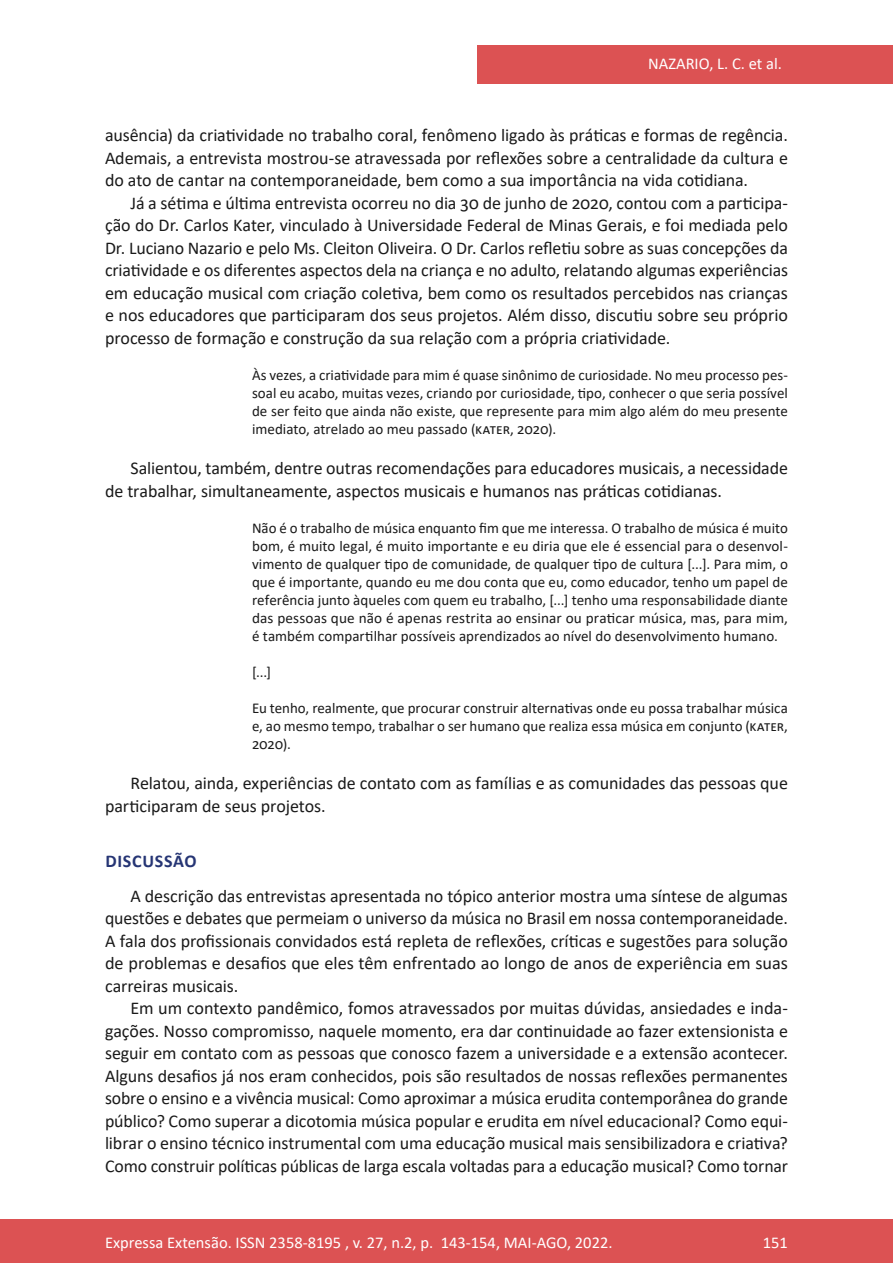
<style>
.page{position:relative;width:893px;height:1263px;background:#fff}
.page>*{position:absolute;margin:0;border:0;box-sizing:border-box;transform-origin:0 0}
.Principal_-_Texto{font:18px/22.5px "Calibri";letter-spacing:-.005em;color:#1a1a1a;text-align:justify}
.Principal_-_Intertít{font:700 18px "Calibri";letter-spacing:.04em;color:#263574}
.t1{font:16.5px "Calibri";color:#fff}
.Principal_-_Citação{font:15px/18px "Calibri";color:#1a1a1a;text-align:justify}
</style>
<div class="page">
<div style="left:477px;top:45px;width:416px;height:39px;background:#dc5253"></div>
<div style="left:0;top:1219px;width:893px;height:44px;background:#dc5253"></div>
<p class="t1" style="left:648px;top:52px;width:135px">NAZARIO, L. C. et al.</p>
<p class="Principal_-_Texto" style="left:105px;top:123px;width:684px">ausência) da criatividade no trabalho coral, fenômeno ligado às práticas e formas de regência.<br>Ademais, a entrevista mostrou-se atravessada por reflexões sobre a centralidade da cultura e do ato de cantar na contemporaneidade, bem como a sua importância na vida cotidiana.</p>
<p class="Principal_-_Texto" style="left:105px;top:191px;width:684px;text-indent:26px">Já a sétima e última entrevista ocorreu no dia 30 de junho de 2020, contou com a participa&shy;ção do Dr. Carlos Kater, vinculado à Universidade Federal de Minas Gerais, e foi mediada pelo Dr. Luciano Nazario e pelo Ms. Cleiton Oliveira. O Dr. Carlos refletiu sobre as suas concepções da criatividade e os diferentes aspectos dela na criança e no adulto, relatando algumas experiências em educação musical com criação coletiva, bem como os resultados percebidos nas crianças e nos educadores que participaram dos seus projetos. Além disso, discutiu sobre seu próprio processo de formação e construção da sua relação com a própria criatividade.</p>
<p class="Principal_-_Citação" style="left:252px;top:365px;width:537px">Às vezes, a criatividade para mim é quase sinônimo de curiosidade. No meu processo pes&shy;soal eu acabo, muitas vezes, criando por curiosidade, tipo, conhecer o que seria possível de ser feito que ainda não existe, que represente para mim algo além do meu presente imediato, atrelado ao meu passado (KATER, 2020).</p>
<p class="Principal_-_Texto" style="left:105px;top:456px;width:684px;text-indent:26px">Salientou, também, dentre outras recomendações para educadores musicais, a necessidade de trabalhar, simultaneamente, aspectos musicais e humanos nas práticas cotidianas.</p>
<p class="Principal_-_Citação" style="left:252px;top:518px;width:537px">Não é o trabalho de música enquanto fim que me interessa. O trabalho de música é muito bom, é muito legal, é muito importante e eu diria que ele é essencial para o desenvol&shy;vimento de qualquer tipo de comunidade, de qualquer tipo de cultura [...]. Para mim, o que é importante, quando eu me dou conta que eu, como educador, tenho um papel de referência junto àqueles com quem eu trabalho, [...] tenho uma responsabilidade diante das pessoas que não é apenas restrita ao ensinar ou praticar música, mas, para mim, é também compartilhar possíveis aprendizados ao nível do desenvolvimento humano.</p>
<p class="Principal_-_Citação" style="left:252px;top:662px;width:21px">[...]</p>
<p class="Principal_-_Citação" style="left:252px;top:698px;width:537px">Eu tenho, realmente, que procurar construir alternativas onde eu possa trabalhar música e, ao mesmo tempo, trabalhar o ser humano que realiza essa música em conjunto (KATER, 2020).</p>
<p class="Principal_-_Texto" style="left:105px;top:771px;width:684px;text-indent:26px">Relatou, ainda, experiências de contato com as famílias e as comunidades das pessoas que participaram de seus projetos.</p>
<p class="Principal_-_Intertít" style="left:105px;top:848px;width:93px">DISCUSSÃO</p>
<p class="Principal_-_Texto" style="left:105px;top:884px;width:684px;text-indent:26px">A descrição das entrevistas apresentada no tópico anterior mostra uma síntese de algumas questões e debates que permeiam o universo da música no Brasil em nossa contemporaneidade.<br>A fala dos profissionais convidados está repleta de reflexões, críticas e sugestões para solução de problemas e desafios que eles têm enfrentado ao longo de anos de experiência em suas carreiras musicais.</p>
<p class="Principal_-_Texto" style="left:105px;top:996px;width:684px;text-indent:26px">Em um contexto pandêmico, fomos atravessados por muitas dúvidas, ansiedades e inda&shy;gações. Nosso compromisso, naquele momento, era dar continuidade ao fazer extensionista e seguir em contato com as pessoas que conosco fazem a universidade e a extensão acontecer.<br>Alguns desafios já nos eram conhecidos, pois são resultados de nossas reflexões permanentes sobre o ensino e a vivência musical: Como aproximar a música erudita contemporânea do grande público? Como superar a dicotomia música popular e erudita em nível educacional? Como equi&shy;librar o ensino técnico instrumental com uma educação musical mais sensibilizadora e criativa?<br>Como construir políticas públicas de larga escala voltadas para a educação musical? Como tornar</p>
<p class="t1" style="left:105px;top:1230px;width:509px">Expressa Extensão. ISSN 2358-8195 , v. 27, n.2, p. 143-154, MAI-AGO, 2022.</p>
<p class="t1" style="left:763px;top:1230px;width:27px">151</p>
</div>
